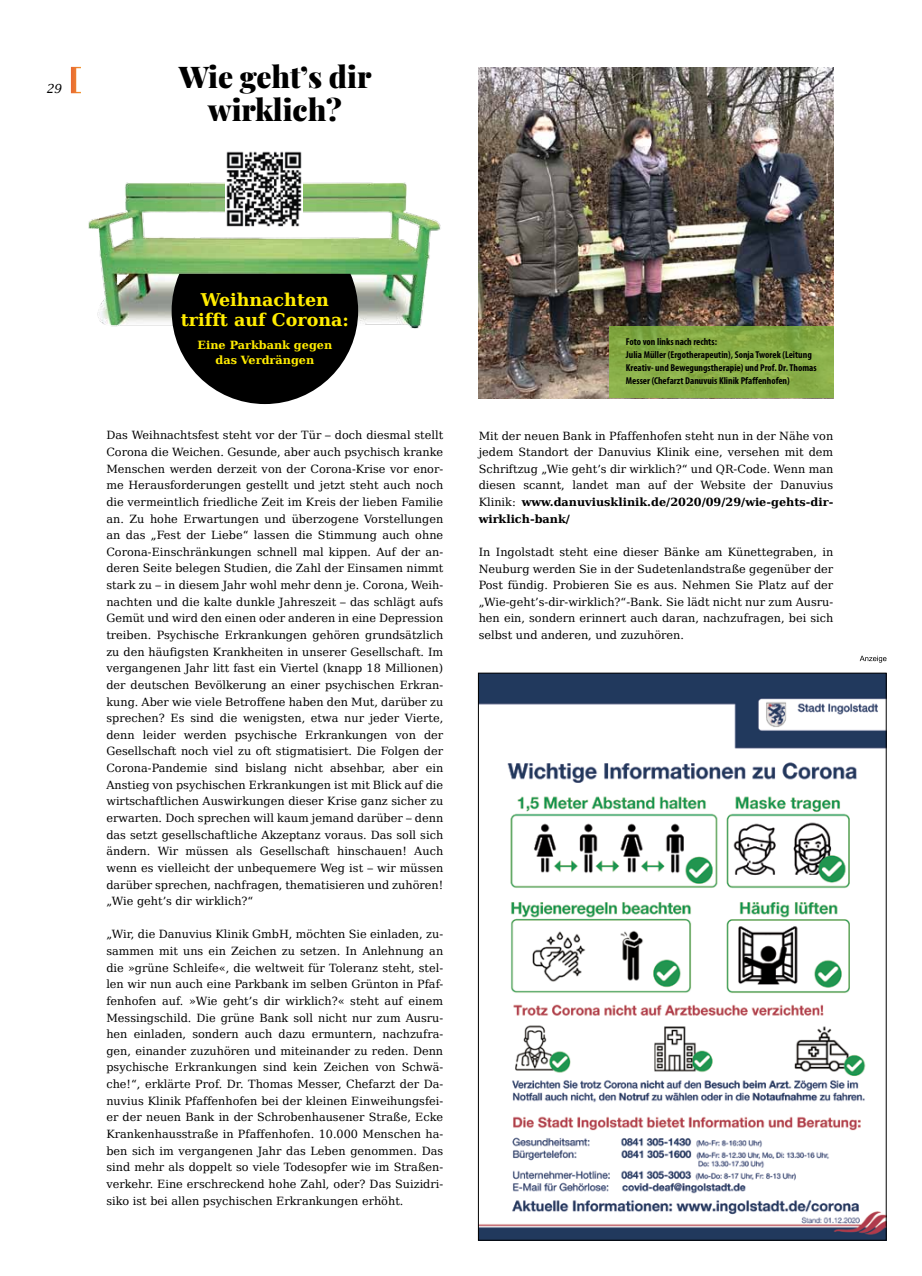
<style>
.page{position:relative;width:922px;height:1276px;background:#fff}
.page>*{position:absolute;margin:0;border:0;box-sizing:border-box;transform-origin:0 0}
.t1{font:900 30px/32.9px "Playfair Display";color:#000;text-align:center}
.t2{font:700 17.5px/20.4px "Bitstream Vera Serif";color:#ffec00;text-align:center}
.t3{font:italic 12.5px "Lucida Fax";color:#000}
.t4{font:11.25px/16.6px "Bitstream Vera Serif";color:#000;text-align:justify}
.t5{font:700 11.25px/15.4px "Bitstream Vera Serif";color:#ffec00;text-align:center}
.t6{font:700 condensed 10px/12.9px "Myriad Pro";color:#000}
.s1{font-weight:700}
</style>
<div class="page">
<svg style="left:859px;top:656px;width:27px;height:6px"></svg>
<img style="left:480px;top:675px;width:404px;height:563px">
<img style="left:88px;top:182px;width:353px;height:147px">
<svg style="left:171px;top:274px;width:187px;height:130px"></svg>
<img style="left:226px;top:151px;width:76px;height:76px">
<img style="left:478px;top:67px;width:355px;height:331px">
<svg style="left:609px;top:327px;width:224px;height:71px;fill:#88ae48"></svg>
<svg style="left:71px;top:67px;width:10px;height:26px"></svg>
<p class="t3" style="left:46px;top:82px;width:17px">29</p>
<h1 class="t1" style="left:179px;top:58px;width:194px">Wie geht’s dir wirklich?</h1>
<h2 class="t2" style="left:181px;top:289px;width:169px">Weihnachten trifft auf Corona:</h2>
<p class="t5" style="left:197px;top:337px;width:136px">Eine Parkbank gegen das Verdrängen</p>
<p class="t6" style="left:625px;top:335px;width:192px">Foto von links nach rechts:<br>Julia Müller (Ergotherapeutin), Sonja Tworek (Leitung Kreativ- und Bewegungstherapie) und Prof. Dr. Thomas Messer (Chefarzt Danuvuis Klinik Pfaffenhofen)</p>
<p class="t4" style="left:106px;top:427px;width:338px">Das Weihnachtsfest steht vor der Tür – doch diesmal stellt Corona die Weichen. Gesunde, aber auch psychisch kranke Menschen werden derzeit von der Corona-Krise vor enor&shy;me Herausforderungen gestellt und jetzt steht auch noch die vermeintlich friedliche Zeit im Kreis der lieben Familie an. Zu hohe Erwartungen und überzogene Vorstellungen an das „Fest der Liebe“ lassen die Stimmung auch ohne Corona-Einschränkungen schnell mal kippen. Auf der an&shy;deren Seite belegen Studien, die Zahl der Einsamen nimmt stark zu – in diesem Jahr wohl mehr denn je. Corona, Weih&shy;nachten und die kalte dunkle Jahreszeit – das schlägt aufs Gemüt und wird den einen oder anderen in eine Depression treiben. Psychische Erkrankungen gehören grundsätzlich zu den häufigsten Krankheiten in unserer Gesellschaft. Im vergangenen Jahr litt fast ein Viertel (knapp 18 Millionen) der deutschen Bevölkerung an einer psychischen Erkran&shy;kung. Aber wie viele Betroffene haben den Mut, darüber zu sprechen? Es sind die wenigsten, etwa nur jeder Vierte, denn leider werden psychische Erkrankungen von der Gesellschaft noch viel zu oft stigmatisiert. Die Folgen der Corona-Pandemie sind bislang nicht absehbar, aber ein Anstieg von psychischen Erkrankungen ist mit Blick auf die wirtschaftlichen Auswirkungen dieser Krise ganz sicher zu erwarten. Doch sprechen will kaum jemand darüber – denn das setzt gesellschaftliche Akzeptanz voraus. Das soll sich ändern. Wir müssen als Gesellschaft hinschauen! Auch wenn es vielleicht der unbequemere Weg ist – wir müssen darüber sprechen, nachfragen, thematisieren und zuhören! „Wie geht’s dir wirklich?“</p>
<p class="t4" style="left:106px;top:926px;width:338px">„Wir, die Danuvius Klinik GmbH, möchten Sie einladen, zu&shy;sammen mit uns ein Zeichen zu setzen. In Anlehnung an die »grüne Schleife«, die weltweit für Toleranz steht, stel&shy;len wir nun auch eine Parkbank im selben Grünton in Pfaf&shy;fenhofen auf. »Wie geht’s dir wirklich?« steht auf einem Messingschild. Die grüne Bank soll nicht nur zum Ausru&shy;hen einladen, sondern auch dazu ermuntern, nachzufra&shy;gen, einander zuzuhören und miteinander zu reden. Denn psychische Erkrankungen sind kein Zeichen von Schwä&shy;che!“, erklärte Prof. Dr. Thomas Messer, Chefarzt der Da&shy;nuvius Klinik Pfaffenhofen bei der kleinen Einweihungsfei&shy;er der neuen Bank in der Schrobenhausener Straße, Ecke Krankenhausstraße in Pfaffenhofen. 10.000 Menschen ha&shy;ben sich im vergangenen Jahr das Leben genommen. Das sind mehr als doppelt so viele Todesopfer wie im Straßen&shy;verkehr. Eine erschreckend hohe Zahl, oder? Das Suizidri&shy;siko ist bei allen psychischen Erkrankungen erhöht.</p>
<p class="t4" style="left:478px;top:427px;width:356px">Mit der neuen Bank in Pfaffenhofen steht nun in der Nähe von jedem Standort der Danuvius Klinik eine, versehen mit dem Schriftzug „Wie geht’s dir wirklich?“ und QR-Code. Wenn man diesen scannt, landet man auf der Website der Danuvius Klinik: <span class="s1">www.danuviusklinik.de/2020/09/29/wie-gehts-dir&shy;wirklich-bank/</span></p>
<p class="t4" style="left:478px;top:544px;width:356px">In Ingolstadt steht eine dieser Bänke am Künettegraben, in Neuburg werden Sie in der Sudetenlandstraße gegenüber der Post fündig. Probieren Sie es aus. Nehmen Sie Platz auf der „Wie-geht’s-dir-wirklich?“-Bank. Sie lädt nicht nur zum Ausru&shy;hen ein, sondern erinnert auch daran, nachzufragen, bei sich selbst und anderen, und zuzuhören.</p>
</div>
